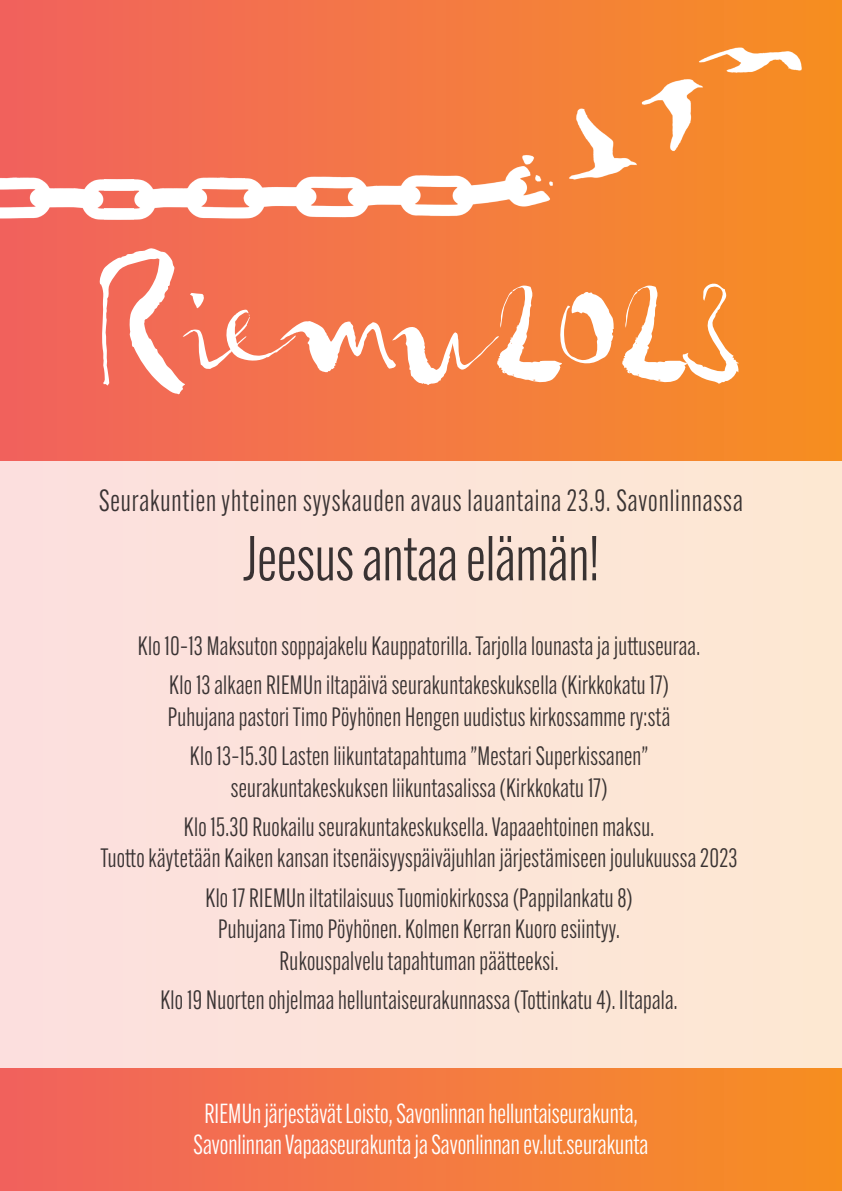
<style>
.page{position:relative;width:842px;height:1191px;background:#fff}
.page>*{position:absolute;margin:0;border:0;box-sizing:border-box;transform-origin:0 0}
.t1{font:182.3px "Gloss Drop";letter-spacing:-.06em;color:#fff}
.t2{font:62px "Alternate Gothic Cond ATF";color:#231f20}
.t3{font:30px "Alternate Gothic Cond ATF";letter-spacing:.03em;color:#231f20}
.t4{font:27px/31px "Alternate Gothic Cond ATF";color:#fff;text-align:center}
.t5{font:26px/39.7px "Alternate Gothic Cond ATF";letter-spacing:.01em;color:#231f20;text-align:center}
</style>
<div class="page">
<div style="left:0;top:0;width:842px;height:1191px;background:linear-gradient(to right,#f16260,#f68f23)"></div>
<img style="left:133px;top:9px;width:673px;height:221px">
<img style="left:0;top:9px;width:133px;height:221px">
<div style="left:0;top:461px;width:842px;height:606px;background:#fce3da"></div>
<h1 class="t1" style="left:96px;top:224px;width:651px">Riemu2023</h1>
<p class="t3" style="left:99px;top:483px;width:645px">Seurakuntien yhteinen syyskauden avaus lauantaina 23.9. Savonlinnassa</p>
<h2 class="t2" style="left:243px;top:521px;width:358px">Jeesus antaa elämän!</h2>
<p class="t5" style="left:138px;top:626px;width:564px">Klo 10–13 Maksuton soppajakelu Kauppatorilla. Tarjolla lounasta ja juttuseuraa.<br>Klo 13 alkaen RIEMUn iltapäivä seurakuntakeskuksella (Kirkkokatu 17)</p>
<p class="t5" style="left:168px;top:696px;width:504px">Puhujana pastori Timo Pöyhönen Hengen uudistus kirkossamme ry:stä<br>Klo 13–15.30 Lasten liikuntatapahtuma ”Mestari Superkissanen”</p>
<p class="t5" style="left:184px;top:767px;width:472px">seurakuntakeskuksen liikuntasalissa (Kirkkokatu 17)<br>Klo 15.30 Ruokailu seurakuntakeskuksella. Vapaaehtoinen maksu.</p>
<p class="t5" style="left:101px;top:838px;width:638px">Tuotto käytetään Kaiken kansan itsenäisyyspäiväjuhlan järjestämiseen joulukuussa 2023<br>Klo 17 RIEMUn iltatilaisuus Tuomiokirkossa (Pappilankatu 8)</p>
<p class="t5" style="left:218px;top:913px;width:403px;line-height:31.2px">Puhujana Timo Pöyhönen. Kolmen Kerran Kuoro esiintyy.<br>Rukouspalvelu tapahtuman päätteeksi.</p>
<p class="t5" style="left:160px;top:980px;width:519px">Klo 19 Nuorten ohjelmaa helluntaiseurakunnassa (Tottinkatu 4). Iltapala.</p>
<p class="t4" style="left:194px;top:1098px;width:456px">RIEMUn järjestävät Loisto, Savonlinnan helluntaiseurakunta,<br>Savonlinnan Vapaaseurakunta ja Savonlinnan ev.lut.seurakunta</p>
</div>
